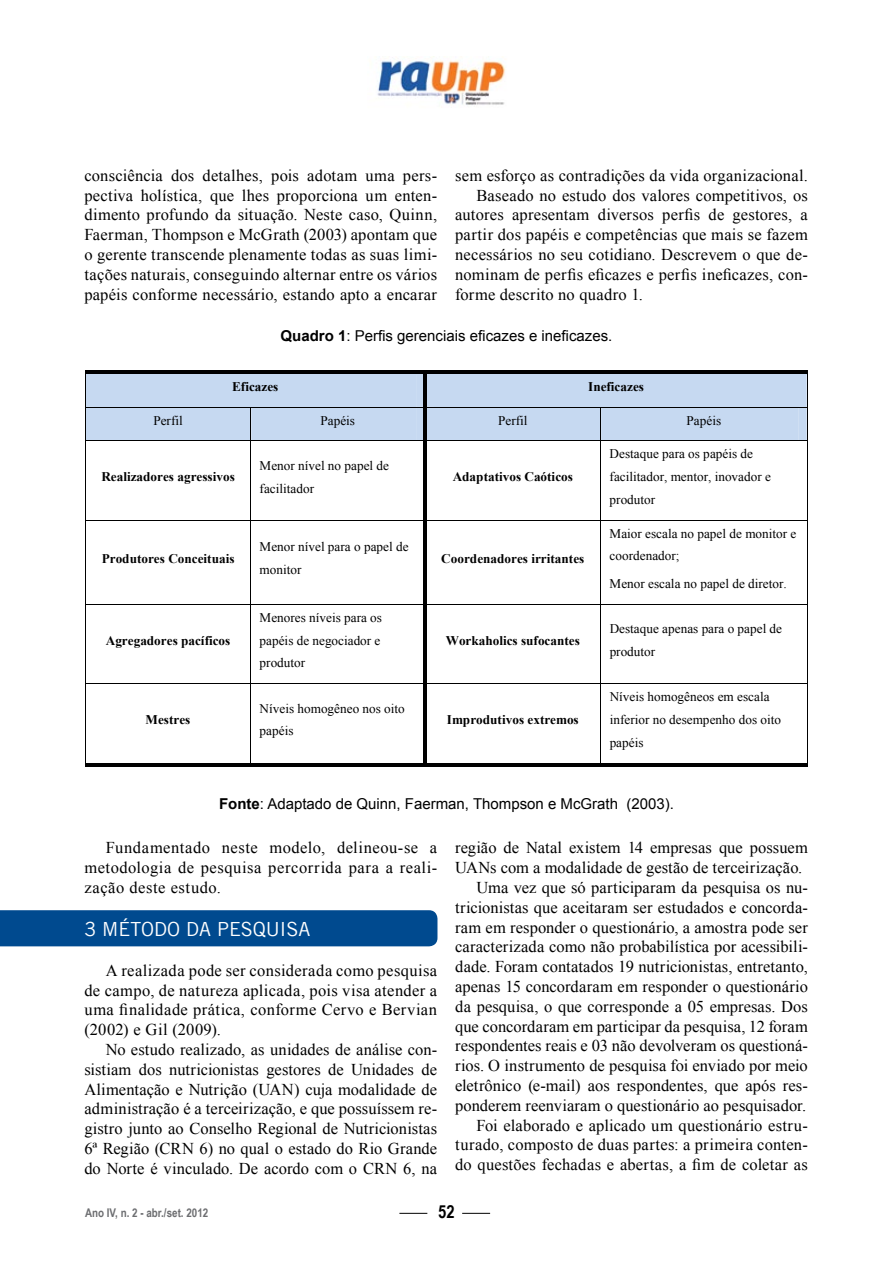
<style>
.page{position:relative;width:893px;height:1263px;background:#fff}
.page>*{position:absolute;margin:0;border:0;box-sizing:border-box;transform-origin:0 0}
.t1{font:19.5px "Trade Gothic LT";color:#fff}
.t2{font:700 18px "Arial Narrow";color:#000}
.t3{font:16.5px/19.8px "Times New Roman";letter-spacing:.01em;color:#000;text-align:justify}
.t4{font:15px "Arial";color:#000}
.t5{font:13.2px/22.8px "Times New Roman";color:#000}
.t6{font:700 13.2px "Times New Roman";color:#000}
.t7{font:700 12px "Arial Narrow";color:#6d6e71}
.s1{font-weight:700}
</style>
<div class="page">
<svg style="left:399px;top:1213px;width:28px;height:1px"></svg>
<svg style="left:462px;top:1213px;width:28px;height:1px"></svg>
<img style="left:377px;top:56px;width:129px;height:49px">
<div style="left:0;top:910px;width:437px;height:36px;background:#004a8f"></div>
<svg style="left:85px;top:370px;width:723px;height:71px;background:#b5c7dd"></svg>
<div style="left:610px;top:408px;width:188px;height:33px;background:#c6d9f1"></div>
<hr style="left:85px;top:407px;width:723px;height:1px;background:#000">
<hr style="left:85px;top:408px;width:1px;height:33px;background:#000">
<hr style="left:250px;top:408px;width:1px;height:33px;background:#000">
<hr style="left:423px;top:408px;width:4px;height:33px;background:#000">
<hr style="left:600px;top:408px;width:1px;height:33px;background:#000">
<hr style="left:807px;top:408px;width:1px;height:33px;background:#000">
<hr style="left:85px;top:441px;width:723px;height:1px;background:#000">
<hr style="left:85px;top:441px;width:1px;height:79px;background:#000">
<hr style="left:250px;top:441px;width:1px;height:79px;background:#000">
<hr style="left:423px;top:441px;width:4px;height:79px;background:#000">
<hr style="left:600px;top:441px;width:1px;height:79px;background:#000">
<hr style="left:807px;top:441px;width:1px;height:79px;background:#000">
<hr style="left:85px;top:520px;width:723px;height:1px;background:#000">
<hr style="left:85px;top:521px;width:1px;height:83px;background:#000">
<hr style="left:250px;top:521px;width:1px;height:83px;background:#000">
<hr style="left:423px;top:521px;width:4px;height:83px;background:#000">
<hr style="left:600px;top:521px;width:1px;height:83px;background:#000">
<hr style="left:807px;top:521px;width:1px;height:83px;background:#000">
<hr style="left:85px;top:604px;width:723px;height:1px;background:#000">
<hr style="left:85px;top:605px;width:1px;height:78px;background:#000">
<hr style="left:250px;top:605px;width:1px;height:78px;background:#000">
<hr style="left:423px;top:605px;width:4px;height:78px;background:#000">
<hr style="left:600px;top:605px;width:1px;height:78px;background:#000">
<hr style="left:807px;top:605px;width:1px;height:78px;background:#000">
<hr style="left:85px;top:683px;width:723px;height:1px;background:#000">
<hr style="left:85px;top:684px;width:1px;height:79px;background:#000">
<hr style="left:85px;top:763px;width:165px;height:3px;background:#000">
<hr style="left:250px;top:684px;width:1px;height:79px;background:#000">
<hr style="left:250px;top:763px;width:173px;height:3px;background:#000">
<hr style="left:423px;top:684px;width:4px;height:82px;background:#000">
<hr style="left:427px;top:763px;width:173px;height:3px;background:#000">
<hr style="left:600px;top:684px;width:1px;height:79px;background:#000">
<svg style="left:600px;top:763px;width:4px;height:3px"></svg>
<hr style="left:604px;top:763px;width:203px;height:3px;background:#000">
<hr style="left:807px;top:684px;width:1px;height:82px;background:#000">
<p class="t3" style="left:84px;top:165px;width:354px">consciência dos detalhes, pois adotam uma pers&shy;pectiva holística, que lhes proporciona um enten&shy;dimento profundo da situação. Neste caso, Quinn, Faerman, Thompson e McGrath (2003) apontam que o gerente transcende plenamente todas as suas limi&shy;tações naturais, conseguindo alternar entre os vários papéis conforme necessário, estando apto a encarar</p>
<p class="t3" style="left:455px;top:165px;width:354px">sem esforço as contradições da vida organizacional.</p>
<p class="t3" style="left:476px;top:185px;width:333px">Baseado no estudo dos valores competitivos, os</p>
<p class="t3" style="left:455px;top:205px;width:354px">autores apresentam diversos perfis de gestores, a</p>
<p class="t3" style="left:455px;top:225px;width:354px">partir dos papéis e competências que mais se fazem</p>
<p class="t3" style="left:455px;top:244px;width:354px">necessários no seu cotidiano. Descrevem o que de-</p>
<p class="t3" style="left:455px;top:264px;width:354px">nominam de perfis eficazes e perfis ineficazes, con-</p>
<p class="t3" style="left:455px;top:284px;width:189px">forme descrito no quadro 1.</p>
<p class="t4" style="left:281px;top:326px;width:333px"><span class="s1">Quadro 1</span>: Perfis gerenciais eficazes e ineficazes.</p>
<p class="t6" style="left:232px;top:378px;width:48px">Eficazes</p>
<p class="t6" style="left:588px;top:378px;width:57px">Ineficazes</p>
<p class="t5" style="left:153px;top:409px;width:31px">Perfil</p>
<p class="t5" style="left:321px;top:409px;width:36px">Papéis</p>
<p class="t5" style="left:498px;top:409px;width:31px">Perfil</p>
<p class="t5" style="left:687px;top:409px;width:36px">Papéis</p>
<p class="t6" style="left:101px;top:468px;width:135px">Realizadores agressivos</p>
<p class="t5" style="left:260px;top:454px;width:131px">Menor nível no papel de facilitador</p>
<p class="t6" style="left:453px;top:468px;width:122px">Adaptativos Caóticos</p>
<p class="t6" style="left:102px;top:550px;width:134px">Produtores Conceituais</p>
<p class="t5" style="left:260px;top:535px;width:150px">Menor nível para o papel de monitor</p>
<p class="t6" style="left:441px;top:550px;width:145px">Coordenadores irritantes</p>
<p class="t5" style="left:610px;top:442px;width:163px">Destaque para os papéis de facilitador, mentor, inovador e produtor</p>
<p class="t5" style="left:610px;top:521px;width:188px">Maior escala no papel de monitor e coordenador;</p>
<p class="t5" style="left:610px;top:572px;width:179px">Menor escala no papel de diretor.</p>
<p class="t6" style="left:106px;top:631px;width:126px">Agregadores pacíficos</p>
<p class="t6" style="left:146px;top:711px;width:46px">Mestres</p>
<p class="t5" style="left:260px;top:606px;width:124px">Menores níveis para os papéis de negociador e produtor</p>
<p class="t6" style="left:446px;top:631px;width:136px">Workaholics sufocantes</p>
<p class="t5" style="left:610px;top:617px;width:174px">Destaque apenas para o papel de produtor</p>
<p class="t5" style="left:260px;top:696px;width:147px">Níveis homogêneo nos oito papéis</p>
<p class="t6" style="left:447px;top:711px;width:133px">Improdutivos extremos</p>
<p class="t5" style="left:610px;top:685px;width:173px">Níveis homogêneos em escala inferior no desempenho dos oito papéis</p>
<p class="t4" style="left:219px;top:794px;width:456px"><span class="s1">Fonte</span>: Adaptado de Quinn, Faerman, Thompson e McGrath (2003).</p>
<p class="t3" style="left:84px;top:838px;width:354px;text-indent:21px">Fundamentado neste modelo, delineou-se a metodologia de pesquisa percorrida para a reali&shy;zação deste estudo.</p>
<p class="t1" style="left:84px;top:917px;width:227px">3 MÉTODO DA PESQUISA</p>
<p class="t3" style="left:84px;top:960px;width:354px;text-indent:21px">A realizada pode ser considerada como pesquisa de campo, de natureza aplicada, pois visa atender a uma finalidade prática, conforme Cervo e Bervian (2002) e Gil (2009).</p>
<p class="t3" style="left:84px;top:1039px;width:354px;text-indent:21px">No estudo realizado, as unidades de análise con&shy;sistiam dos nutricionistas gestores de Unidades de Alimentação e Nutrição (UAN) cuja modalidade de administração é a terceirização, e que possuíssem re&shy;gistro junto ao Conselho Regional de Nutricionistas 6ª Região (CRN 6) no qual o estado do Rio Grande do Norte é vinculado. De acordo com o CRN 6, na</p>
<p class="t3" style="left:455px;top:838px;width:354px">região de Natal existem 14 empresas que possuem</p>
<p class="t3" style="left:455px;top:857px;width:349px">UANs com a modalidade de gestão de terceirização.</p>
<p class="t3" style="left:476px;top:877px;width:333px">Uma vez que só participaram da pesquisa os nu-</p>
<p class="t3" style="left:455px;top:897px;width:354px">tricionistas que aceitaram ser estudados e concorda-</p>
<p class="t3" style="left:455px;top:917px;width:354px">ram em responder o questionário, a amostra pode ser</p>
<p class="t3" style="left:455px;top:937px;width:354px">caracterizada como não probabilística por acessibili-</p>
<p class="t3" style="left:455px;top:956px;width:354px">dade. Foram contatados 19 nutricionistas, entretanto,</p>
<p class="t3" style="left:455px;top:976px;width:354px">apenas 15 concordaram em responder o questionário</p>
<p class="t3" style="left:455px;top:996px;width:354px">da pesquisa, o que corresponde a 05 empresas. Dos</p>
<p class="t3" style="left:455px;top:1016px;width:354px">que concordaram em participar da pesquisa, 12 foram</p>
<p class="t3" style="left:455px;top:1036px;width:354px">respondentes reais e 03 não devolveram os questioná-</p>
<p class="t3" style="left:455px;top:1055px;width:354px">rios. O instrumento de pesquisa foi enviado por meio</p>
<p class="t3" style="left:455px;top:1075px;width:354px">eletrônico (e-mail) aos respondentes, que após res-</p>
<p class="t3" style="left:455px;top:1095px;width:352px">ponderem reenviaram o questionário ao pesquisador.</p>
<p class="t3" style="left:476px;top:1115px;width:333px">Foi elaborado e aplicado um questionário estru-</p>
<p class="t3" style="left:455px;top:1135px;width:354px">turado, composto de duas partes: a primeira conten-</p>
<p class="t3" style="left:455px;top:1154px;width:354px">do questões fechadas e abertas, a fim de coletar as</p>
<p class="t7" style="left:85px;top:1204px;width:125px">Ano IV, n. 2 - abr./set. 2012</p>
<p class="t2" style="left:438px;top:1198px;width:18px">52</p>
</div>
